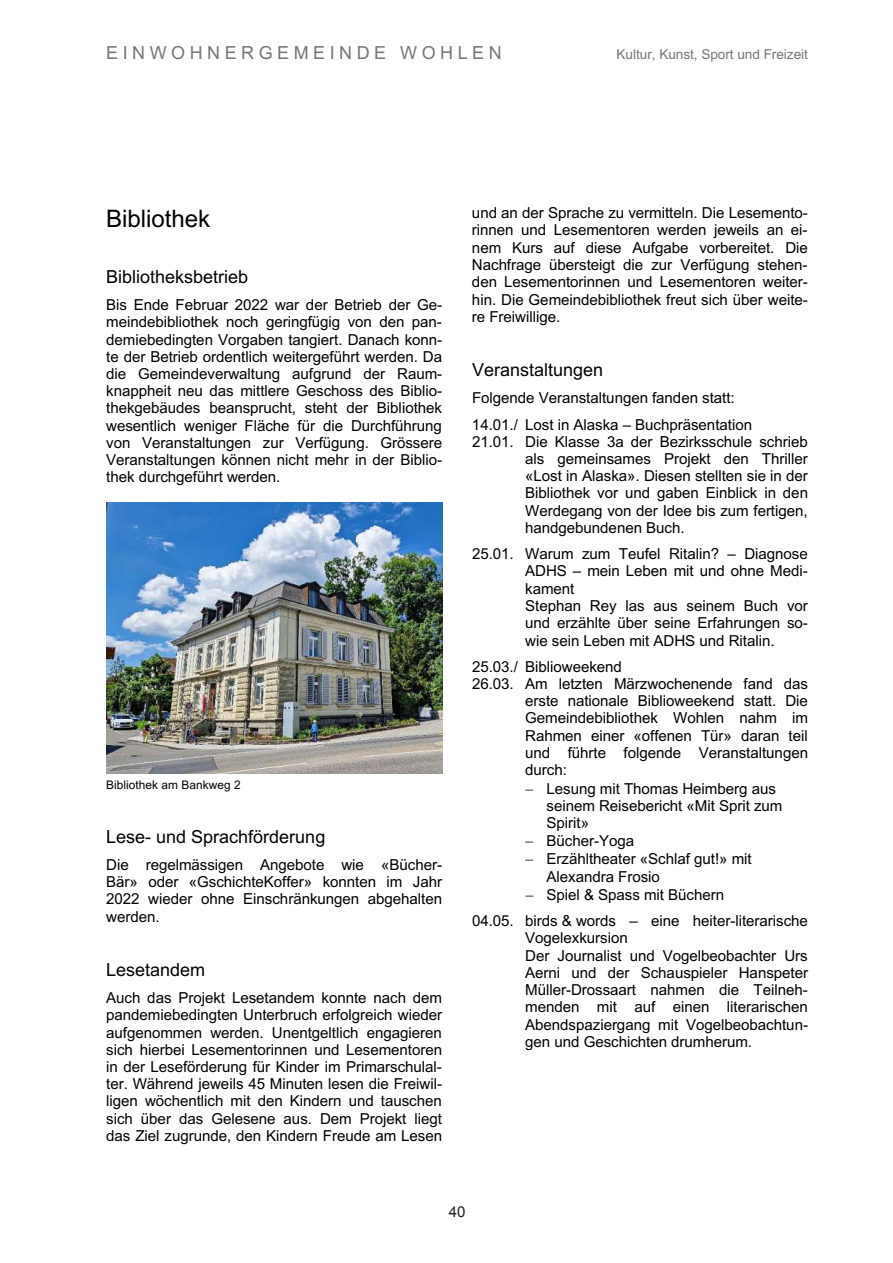
<style>
.page{position:relative;width:893px;height:1263px;background:#fff}
.page>*{position:absolute;margin:0;border:0;box-sizing:border-box;transform-origin:0 0}
.t1{font:24.15px "Arial";letter-spacing:-.005em;color:#000}
.t2{font:18px "Arial";color:#000}
.t3{font:18px "Arial";letter-spacing:.25em;color:#777}
.t4{font:15.15px/17.2px "Arial";letter-spacing:-.005em;color:#000;text-align:justify}
.t5{font:15px "Arial";color:#21201c}
.t6{font:13.65px "Arial";letter-spacing:-.005em;color:#777}
.t7{font:11.85px "Arial";letter-spacing:.005em;color:#000}
</style>
<div class="page">
<img style="left:106px;top:503px;width:336px;height:271px">
<p class="t3" style="left:106px;top:41px;width:397px">EINWOHNERGEMEINDE WOHLEN</p>
<p class="t6" style="left:617px;top:45px;width:193px">Kultur, Kunst, Sport und Freizeit</p>
<h1 class="t1" style="left:106px;top:202px;width:106px">Bibliothek</h1>
<p class="t2" style="left:106px;top:265px;width:144px">Bibliotheksbetrieb</p>
<p class="t4" style="left:106px;top:296px;width:338px">Bis Ende Februar 2022 war der Betrieb der Ge&shy;meindebibliothek noch geringfügig von den pan&shy;demiebedingten Vorgaben tangiert. Danach konn&shy;te der Betrieb ordentlich weitergeführt werden. Da die Gemeindeverwaltung aufgrund der Raum&shy;knappheit neu das mittlere Geschoss des Biblio&shy;thekgebäudes beansprucht, steht der Bibliothek wesentlich weniger Fläche für die Durchführung von Veranstaltungen zur Verfügung. Grössere Veranstaltungen können nicht mehr in der Biblio&shy;thek durchgeführt werden.</p>
<p class="t7" style="left:106px;top:777px;width:136px">Bibliothek am Bankweg 2</p>
<p class="t2" style="left:106px;top:824px;width:221px">Lese- und Sprachförderung</p>
<p class="t4" style="left:106px;top:856px;width:337px">Die regelmässigen Angebote wie «Bücher-Bär» oder «GschichteKoffer» konnten im Jahr 2022 wieder ohne Einschränkungen abgehalten werden.</p>
<p class="t2" style="left:106px;top:957px;width:101px">Lesetandem</p>
<p class="t4" style="left:106px;top:989px;width:337px">Auch das Projekt Lesetandem konnte nach dem pandemiebedingten Unterbruch erfolgreich wieder aufgenommen werden. Unentgeltlich engagieren sich hierbei Lesementorinnen und Lesementoren in der Leseförderung für Kinder im Primarschulal&shy;ter. Während jeweils 45 Minuten lesen die Freiwil&shy;ligen wöchentlich mit den Kindern und tauschen sich über das Gelesene aus. Dem Projekt liegt das Ziel zugrunde, den Kindern Freude am Lesen</p>
<p class="t4" style="left:472px;top:204px;width:337px">und an der Sprache zu vermitteln. Die Lesemento&shy;rinnen und Lesementoren werden jeweils an ei&shy;nem Kurs auf diese Aufgabe vorbereitet. Die Nachfrage übersteigt die zur Verfügung stehen&shy;den Lesementorinnen und Lesementoren weiter&shy;hin. Die Gemeindebibliothek freut sich über weite&shy;re Freiwillige.</p>
<p class="t2" style="left:472px;top:358px;width:133px">Veranstaltungen</p>
<p class="t4" style="left:472px;top:385px;width:282px;line-height:26.2px">Folgende Veranstaltungen fanden statt:<br>14.01./ Lost in Alaska – Buchpräsentation</p>
<p class="t4" style="left:525px;top:433px;width:284px;text-indent:-53px">21.01. Die Klasse 3a der Bezirksschule schrieb als gemeinsames Projekt den Thriller «Lost in Alaska». Diesen stellten sie in der Bibliothek vor und gaben Einblick in den Werdegang von der Idee bis zum fertigen, handgebundenen Buch.</p>
<p class="t4" style="left:525px;top:545px;width:284px;text-align:left;text-indent:-53px">25.01. Warum zum Teufel Ritalin? – Diagnose<br>ADHS – mein Leben mit und ohne Medi&shy;kament<br>Stephan Rey las aus seinem Buch vor und erzählte über seine Erfahrungen so&shy;wie sein Leben mit ADHS und Ritalin.</p>
<p class="t4" style="left:472px;top:657px;width:152px">25.03./ Biblioweekend</p>
<p class="t4" style="left:472px;top:675px;width:337px">26.03. Am letzten Märzwochenende fand das</p>
<p class="t4" style="left:525px;top:692px;width:284px">erste nationale Biblioweekend statt. Die</p>
<p class="t4" style="left:525px;top:709px;width:284px">Gemeindebibliothek Wohlen nahm im</p>
<p class="t4" style="left:525px;top:727px;width:284px">Rahmen einer «offenen Tür» daran teil</p>
<p class="t4" style="left:525px;top:744px;width:284px">und führte folgende Veranstaltungen</p>
<p class="t4" style="left:525px;top:761px;width:43px">durch:</p>
<p class="t4" style="left:546px;top:779px;width:231px">Lesung mit Thomas Heimberg aus</p>
<p class="t4" style="left:546px;top:797px;width:238px">seinem Reisebericht «Mit Sprit zum</p>
<p class="t4" style="left:546px;top:814px;width:44px">Spirit»</p>
<p class="t4" style="left:546px;top:832px;width:89px">Bücher-Yoga</p>
<p class="t4" style="left:546px;top:850px;width:207px">Erzähltheater «Schlaf gut!» mit</p>
<p class="t4" style="left:546px;top:868px;width:115px">Alexandra Frosio</p>
<p class="t4" style="left:546px;top:886px;width:179px">Spiel &amp; Spass mit Büchern</p>
<p class="t4" style="left:525px;top:912px;width:284px;text-align:left;text-indent:-53px">04.05. birds &amp; words – eine heiter-literarische Vogelexkursion<br>Der Journalist und Vogelbeobachter Urs Aerni und der Schauspieler Hanspeter Müller-Drossaart nahmen die Teilneh&shy;menden mit auf einen literarischen Abendspaziergang mit Vogelbeobachtun&shy;gen und Geschichten drumherum.</p>
<p class="t5" style="left:449px;top:1202px;width:18px">40</p>
<p class="t4" style="left:449px;top:1203px;width:10px">4</p>
</div>
